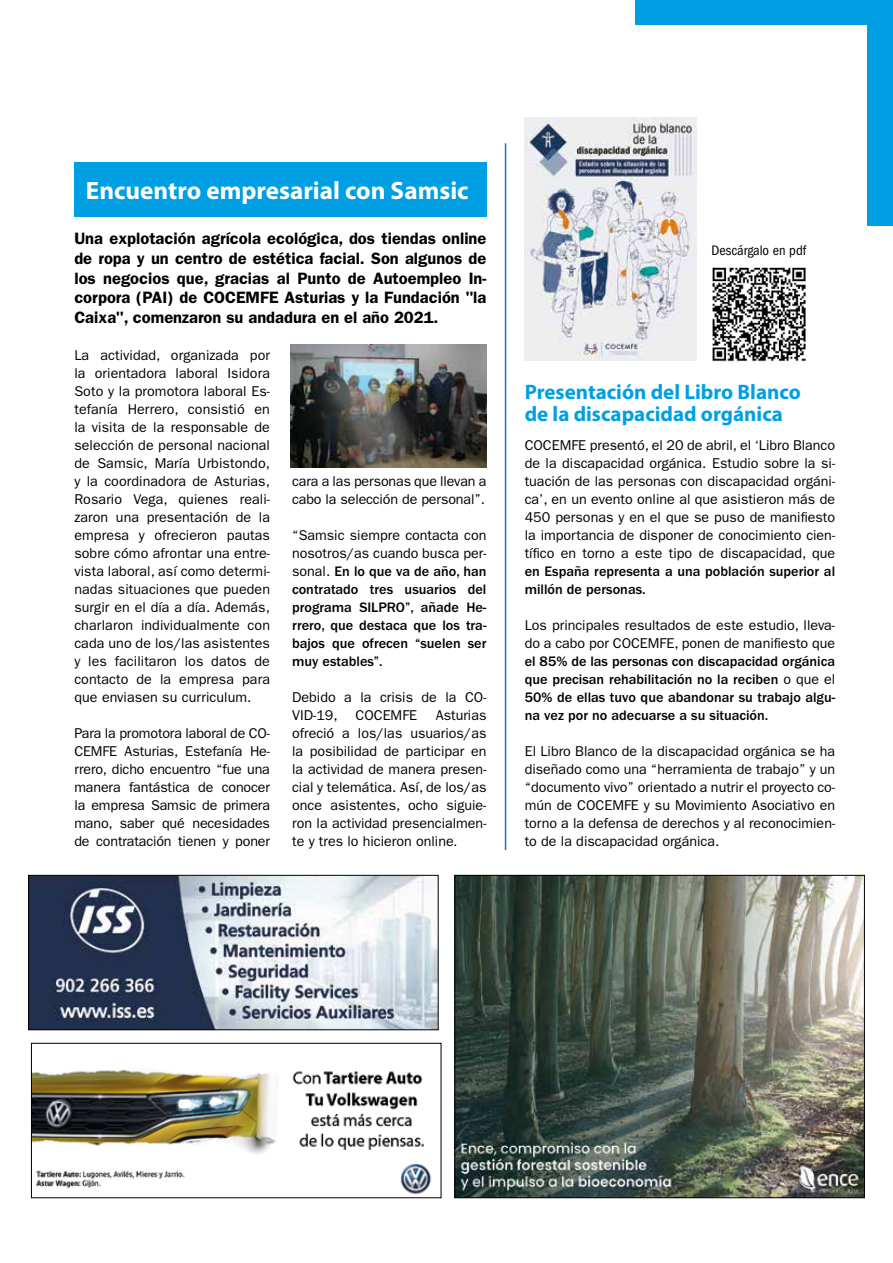
<style>
.page{position:relative;width:893px;height:1263px;background:#fff}
.page>*{position:absolute;margin:0;border:0;box-sizing:border-box;transform-origin:0 0}
.t1{font:700 25.2px "Myriad Pro";color:#fff}
.t2{font:700 21px/22.5px "Myriad Pro";color:#009fe3}
.t3{font:600 16.5px/19.8px "ITC Franklin Gothic Std";color:#000;text-align:justify}
.t4{font:14.25px/18px "ITC Franklin Gothic Std";color:#000;text-align:justify}
.t5{font:500 14.25px/18px "ITC Franklin Gothic Std";color:#000;text-align:justify}
.t6{font:condensed 14.25px "ITC Franklin Gothic Std";color:#000}
.s1{font-weight:400}
.s2{font-family:"Myriad Pro"}
</style>
<div class="page">
<img style="left:291px;top:345px;width:195px;height:123px">
<div style="left:636px;top:0;width:257px;height:24px;background:#009fe3"></div>
<div style="left:867px;top:0;width:26px;height:225px;background:#009fe3"></div>
<div style="left:74px;top:162px;width:412px;height:54px;background:#009fe3"></div>
<img style="left:33px;top:1069px;width:399px;height:125px">
<div style="left:31px;top:1043px;width:410px;height:155px;border:1px solid #000"></div>
<img style="left:456px;top:877px;width:407px;height:319px">
<div style="left:454px;top:875px;width:411px;height:323px;border:1px solid #000"></div>
<img style="left:30px;top:877px;width:407px;height:151px">
<div style="left:28px;top:875px;width:411px;height:155px;border:1px solid #000"></div>
<img style="left:525px;top:118px;width:172px;height:243px">
<hr style="left:505px;top:143px;width:1px;height:707px;background:#0081c9">
<img style="left:712px;top:267px;width:94px;height:95px">
<h1 class="t1" style="left:86px;top:174px;width:384px">Encuentro empresarial con Samsic</h1>
<p class="t3" style="left:74px;top:228px;width:414px">Una explotación agrícola ecológica, dos tiendas online de ropa y un centro de estética facial. Son algunos de los negocios que, gracias al Punto de Autoempleo In&shy;corpora (PAI) de COCEMFE Asturias y la Fundación "la Caixa", comenzaron su andadura en el año 2021.</p>
<p class="t4" style="left:74px;top:346px;width:197px">La actividad, organizada por la orientadora laboral Isidora Soto y la promotora laboral Es&shy;tefanía Herrero, consistió en la visita de la responsable de selección de personal nacional de Samsic, María Urbistondo, y la coordinadora de Asturias, Rosario Vega, quienes reali&shy;zaron una presentación de la empresa y ofrecieron pautas sobre cómo afrontar una entre&shy;vista laboral, así como determi&shy;nadas situaciones que pueden surgir en el día a día. Además, charlaron individualmente con cada uno de los/las asistentes y les facilitaron los datos de contacto de la empresa para que enviasen su curriculum.</p>
<p class="t4" style="left:74px;top:724px;width:197px">Para la promotora laboral de CO-CEMFE Asturias, Estefanía He&shy;rrero, dicho encuentro “fue una manera fantástica de conocer la empresa Samsic de primera mano, saber qué necesidades de contratación tienen y poner</p>
<p class="t4" style="left:292px;top:472px;width:196px">cara a las personas que llevan a cabo la selección de personal”.</p>
<p class="t5" style="left:292px;top:526px;width:196px"><span class="s1">“Samsic siempre contacta con nosotros/as cuando busca per&shy;sonal.</span> En lo que va de año, han contratado tres usuarios del programa SILPRO”, añade He&shy;rrero, que destaca que los tra&shy;bajos que ofrecen “suelen ser muy estables”.</p>
<p class="t4" style="left:292px;top:688px;width:196px">Debido a la crisis de la CO-<br>VID-19,</p>
<p class="t4" style="left:356px;top:706px;width:63px">COCEMFE</p>
<p class="t4" style="left:292px;top:706px;width:196px;text-indent:144px">Asturias ofreció a los/las usuarios/as la posibilidad de participar en la actividad de manera presen&shy;cial y telemática. Así, de los/as once asistentes, ocho siguie&shy;ron la actividad presencialmen&shy;te y tres lo hicieron online<span class="s2">.</span></p>
<p class="t6" style="left:711px;top:243px;width:96px">Descárgalo en pdf</p>
<h2 class="t2" style="left:525px;top:380px;width:278px">Presentación del Libro Blanco de la discapacidad orgánica</h2>
<p class="t4" style="left:525px;top:436px;width:312px">COCEMFE presentó, el 20 de abril, el ‘Libro Blanco de la discapacidad orgánica. Estudio sobre la si&shy;tuación de las personas con discapacidad orgáni&shy;ca’, en un evento online al que asistieron más de 450 personas y en el que se puso de manifiesto la importancia de disponer de conocimiento cien&shy;tífico en torno a este tipo de discapacidad, que</p>
<p class="t5" style="left:525px;top:562px;width:312px">en España representa a una población superior al millón de personas.</p>
<p class="t4" style="left:525px;top:616px;width:312px">Los principales resultados de este estudio, lleva&shy;do a cabo por COCEMFE, ponen de manifiesto que</p>
<p class="t5" style="left:525px;top:652px;width:312px">el 85% de las personas con discapacidad orgánica que precisan rehabilitación no la reciben <span class="s1">o que el </span>50% de ellas tuvo que abandonar su trabajo algu&shy;na vez por no adecuarse a su situación.</p>
<p class="t4" style="left:525px;top:742px;width:312px">El Libro Blanco de la discapacidad orgánica se ha diseñado como una “herramienta de trabajo” y un “documento vivo” orientado a nutrir el proyecto co&shy;mún de COCEMFE y su Movimiento Asociativo en torno a la defensa de derechos y al reconocimien&shy;to de la discapacidad orgánica.</p>
</div>
